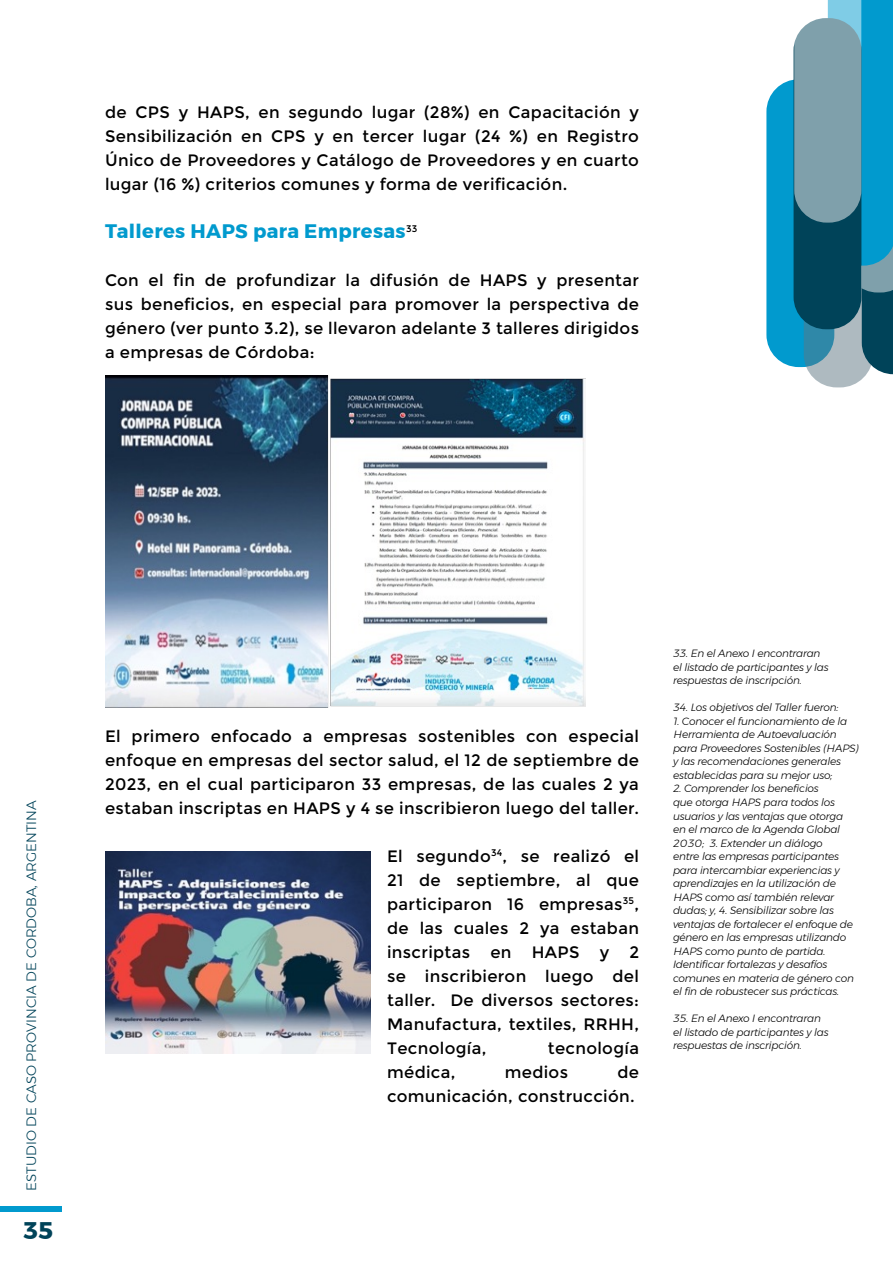
<style>
.page{position:relative;width:893px;height:1263px;background:#fff}
.page>*{position:absolute;margin:0;border:0;box-sizing:border-box;transform-origin:0 0}
.t1{font:700 24px "Montserrat";color:#004359}
.t2{font:700 19.5px "Montserrat";letter-spacing:.02em;color:#019ace}
.t3{font:16.5px/24px "Montserrat";letter-spacing:.02em;color:#000;text-align:justify}
.t4{font:300 13.5px "Montserrat";color:#004359}
.t5{font:italic 300 10.5px/13.5px "Montserrat";letter-spacing:-.02em;color:#000}
</style>
<div class="page">
<div style="left:0;top:1206px;width:62px;height:6px;background:#019ace"></div>
<div style="left:766px;top:79px;width:68px;height:288px;background:#019ace;border-radius:32px"></div>
<div style="left:804px;top:209px;width:69px;height:178px;background:#aebac0;border-radius:33px"></div>
<svg style="left:794px;top:0;width:99px;height:374px"></svg>
<img style="left:105px;top:376px;width:480px;height:331px">
<img style="left:105px;top:851px;width:266px;height:203px">
<p class="t3" style="left:105px;top:100px;width:535px">de CPS y HAPS, en segundo lugar (28%) en Capacitación y Sensibilización en CPS y en tercer lugar (24 %) en Registro Único de Proveedores y Catálogo de Proveedores y en cuarto lugar (16 %) criterios comunes y forma de verificación.</p>
<p class="t2" style="left:105px;top:215px;width:314px">Talleres HAPS para Empresas<sup>33</sup></p>
<p class="t3" style="left:105px;top:268px;width:536px">Con el fin de profundizar la difusión de HAPS y presentar sus beneficios, en especial para promover la perspectiva de género (ver punto 3.2), se llevaron adelante 3 talleres dirigidos a empresas de Córdoba:</p>
<p class="t4" style="left:21px;top:1191px;width:392px;rotate:-90deg">ESTUDIO DE CASO PROVINCIA DE CORDOBA, ARGENTINA</p>
<h1 class="t1" style="left:24px;top:1212px;width:31px">35</h1>
<p class="t3" style="left:105px;top:724px;width:536px">El primero enfocado a empresas sostenibles con especial enfoque en empresas del sector salud, el 12 de septiembre de 2023, en el cual participaron 33 empresas, de las cuales 2 ya estaban inscriptas en HAPS y 4 se inscribieron luego del taller.</p>
<p class="t3" style="left:387px;top:844px;width:253px">El segundo<sup>34</sup>, se realizó el 21 de septiembre, al que participaron 16 empresas<sup>35</sup>, de las cuales 2 ya estaban inscriptas en HAPS y 2 se inscribieron luego del taller. De diversos sectores:<br>Manufactura, textiles, RRHH, Tecnología,</p>
<p class="t3" style="left:548px;top:1036px;width:93px">tecnología</p>
<p class="t3" style="left:387px;top:1060px;width:70px">médica,</p>
<p class="t3" style="left:505px;top:1060px;width:65px">medios</p>
<p class="t3" style="left:387px;top:1060px;width:253px;text-align:right">de<br>comunicación, construcción.</p>
<p class="t5" style="left:673px;top:647px;width:157px">33. En el Anexo I encontraran el listado de participantes y las respuestas de inscripción.</p>
<p class="t5" style="left:673px;top:701px;width:167px">34. Los objetivos del Taller fueron:</p>
<p class="t5" style="left:673px;top:714px;width:187px">1. Conocer el funcionamiento de la Herramienta de Autoevaluación para Proveedores Sostenibles (HAPS) y las recomendaciones generales establecidas para su mejor uso;</p>
<p class="t5" style="left:673px;top:782px;width:182px">2. Comprender los beneficios<br>que otorga HAPS para todos los usuarios y las ventajas que otorga en el marco de la Agenda Global<br>2030; 3. Extender un diálogo<br>entre las empresas participantes para intercambiar experiencias y aprendizajes en la utilización de<br>HAPS como así también relevar dudas; y, 4. Sensibilizar sobre las ventajas de fortalecer el enfoque de género en las empresas utilizando<br>HAPS como punto de partida.<br>Identificar fortalezas y desafíos comunes en materia de género con el fin de robustecer sus prácticas.</p>
<p class="t5" style="left:673px;top:1011px;width:157px">35. En el Anexo I encontraran el listado de participantes y las respuestas de inscripción.</p>
</div>
